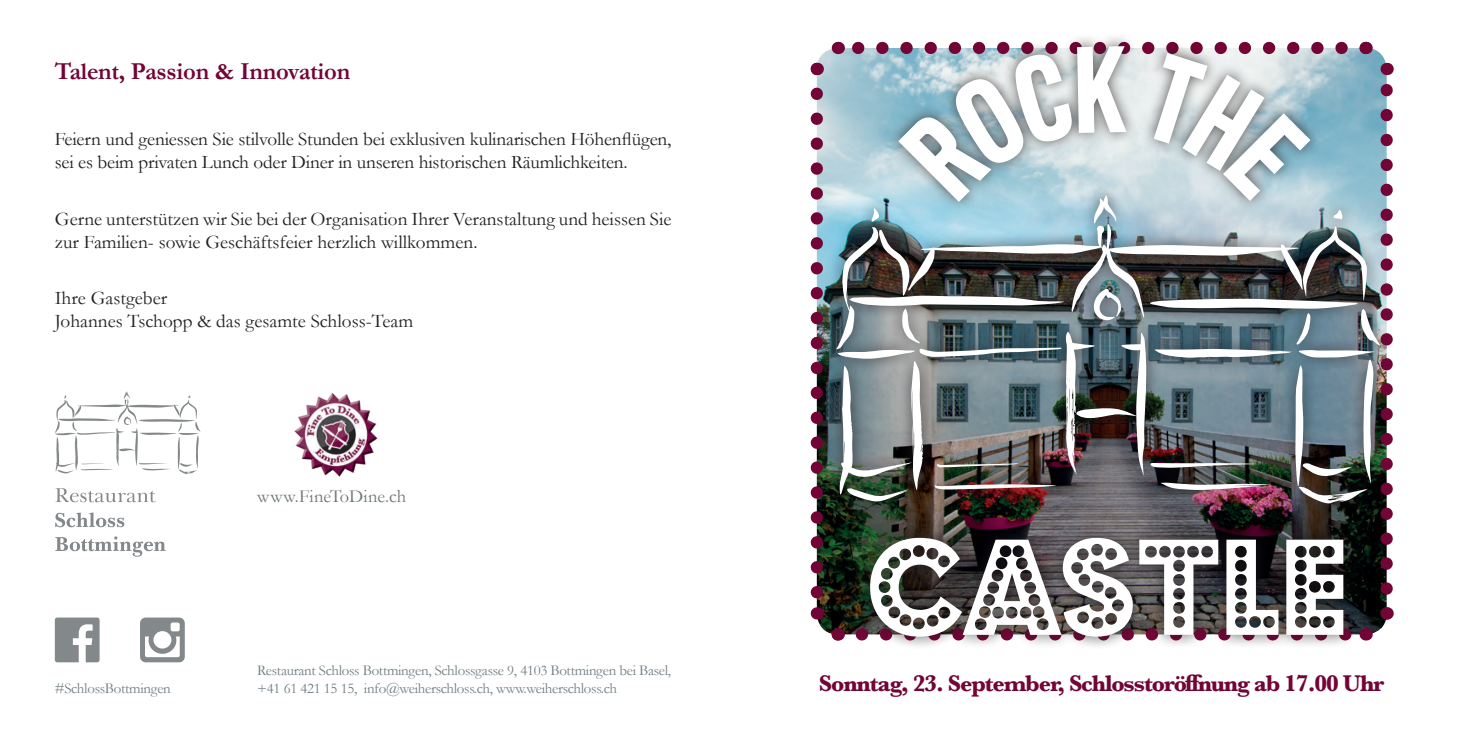
<style>
.page{position:relative;width:1469px;height:735px;background:#fff}
.page>*{position:absolute;margin:0;border:0;box-sizing:border-box;transform-origin:0 0}
.t1{font:700 24.5px "Garamond";letter-spacing:-.01em;color:#720436}
.t2{font:700 23.62px "Baskerville";letter-spacing:-.045em;color:#720436}
.t3{font:19.25px/23.1px "Garamond";color:#231f20}
.t4{font:18.38px "Garamond";letter-spacing:.005em;color:#6e7576}
.t5{font:14.88px/17.8px "Garamond";letter-spacing:-.02em;color:#717d83}
</style>
<div class="page">
<img style="left:810px;top:37px;width:584px;height:609px">
<svg style="left:55px;top:391px;width:146px;height:83px"></svg>
<svg style="left:55px;top:488px;width:101px;height:14px"></svg>
<svg style="left:55px;top:512px;width:69px;height:15px"></svg>
<svg style="left:55px;top:536px;width:111px;height:20px"></svg>
<svg style="left:55px;top:617px;width:45px;height:45px"></svg>
<svg style="left:140px;top:617px;width:45px;height:45px"></svg>
<img style="left:294px;top:392px;width:84px;height:85px">
<p class="t1" style="left:55px;top:57px;width:297px">Talent, Passion &amp; Innovation</p>
<p class="t3" style="left:55px;top:127px;width:618px">Feiern und geniessen Sie stilvolle Stunden bei exklusiven kulinarischen Höhenflügen, sei es beim privaten Lunch oder Diner in unseren historischen Räumlichkeiten.</p>
<p class="t3" style="left:55px;top:206px;width:618px">Gerne unterstützen wir Sie bei der Organisation Ihrer Veranstaltung und heissen Sie zur Familien- sowie Geschäftsfeier herzlich willkommen.</p>
<p class="t3" style="left:55px;top:286px;width:360px">Ihre Gastgeber<br>Johannes Tschopp &amp; das gesamte Schloss-Team</p>
<p class="t5" style="left:55px;top:678px;width:117px">#SchlossBottmingen</p>
<p class="t4" style="left:257px;top:485px;width:150px">www.FineToDine.ch</p>
<p class="t5" style="left:257px;top:660px;width:415px">Restaurant Schloss Bottmingen, Schlossgasse 9, 4103 Bottmingen bei Basel, +41 61 421 15 15, info@weiherschloss.ch, www.weiherschloss.ch</p>
<p class="t2" style="left:819px;top:666px;width:567px">Sonntag, 23. September, Schlosstoröffnung ab 17.00 Uhr</p>
</div>
